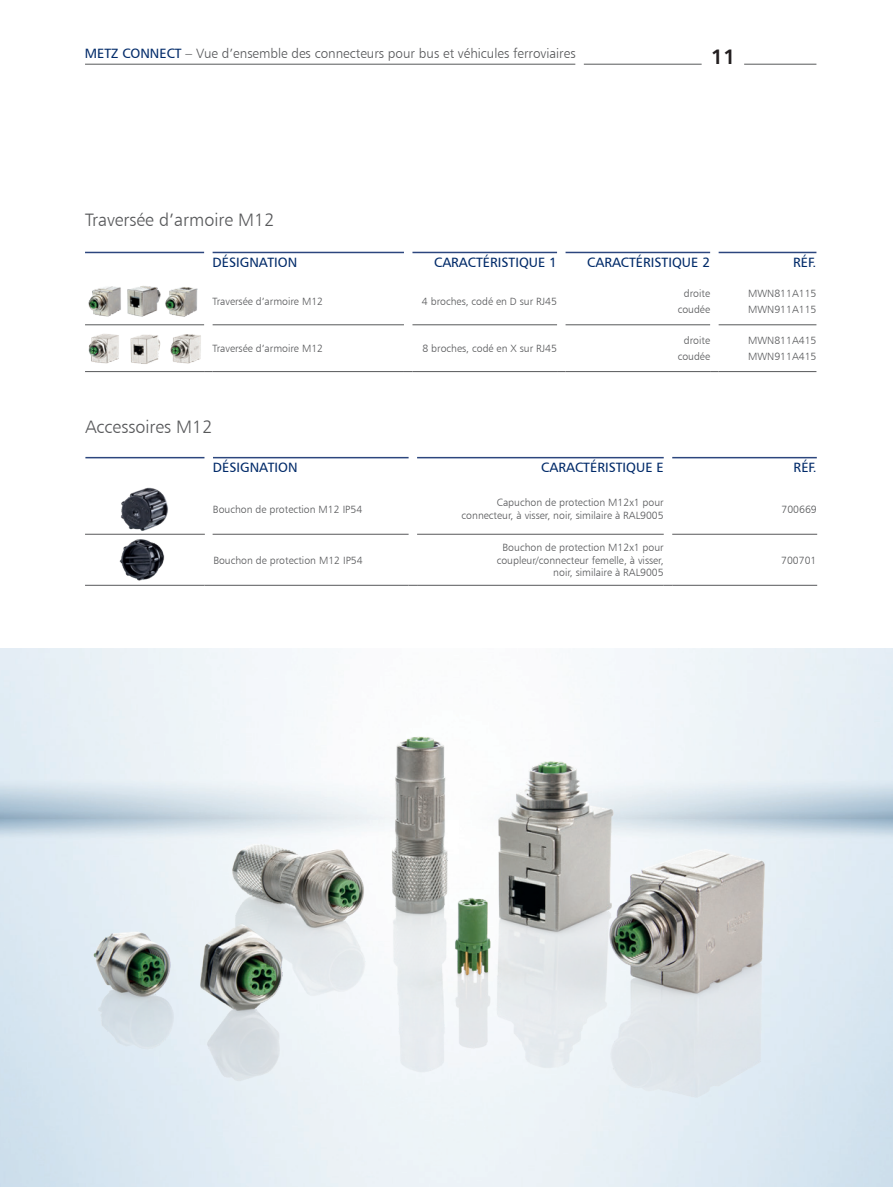
<style>
.page{position:relative;width:893px;height:1187px;background:#fff}
.page>*{position:absolute;margin:0;border:0;box-sizing:border-box;transform-origin:0 0}
.t1{font:21px "Humanist 777 BT Bold B";color:#231f20}
.Subheadline_16_pt{font:18px "Humanist 777 BT Light B";color:#57585a}
.t2{font:13.5px "Humanist 777 BT Roman B";color:#002a69}
.t3{font:13.5px "Humanist 777 BT Light B";color:#57585a}
.Fließtext_Tabelle{font:10.5px/12.6px "Humanist 777 BT Light B";color:#57585a;text-align:right}
.Beschreibung_7pt_Kopie{font:10.5px "Humanist 777 BT Light B";color:#57585a}
.Beschreibung_7pt_Lt{font:10.5px "Humanist 777 BT Light B";color:#57585a}
.s1{font-family:"Humanist 777 BT Roman B";color:#002a69}
</style>
<div class="page">
<hr style="left:85px;top:64px;width:490px;height:1px;background:#57585a">
<hr style="left:584px;top:64px;width:118px;height:1px;background:#57585a">
<hr style="left:744px;top:64px;width:72px;height:1px;background:#57585a">
<hr style="left:213px;top:324px;width:191px;height:1px;background:#57585a">
<hr style="left:412px;top:324px;width:145px;height:1px;background:#57585a">
<hr style="left:566px;top:324px;width:144px;height:1px;background:#57585a">
<hr style="left:719px;top:324px;width:97px;height:1px;background:#57585a">
<hr style="left:85px;top:324px;width:119px;height:1px;background:#57585a">
<hr style="left:85px;top:252px;width:119px;height:1px;background:#2c467e">
<hr style="left:213px;top:252px;width:191px;height:1px;background:#2c467e">
<hr style="left:412px;top:252px;width:145px;height:1px;background:#2c467e">
<hr style="left:566px;top:252px;width:144px;height:1px;background:#2c467e">
<hr style="left:719px;top:252px;width:97px;height:1px;background:#2c467e">
<hr style="left:85px;top:371px;width:119px;height:1px;background:#57585a">
<hr style="left:213px;top:371px;width:191px;height:1px;background:#57585a">
<hr style="left:412px;top:371px;width:145px;height:1px;background:#57585a">
<hr style="left:566px;top:371px;width:144px;height:1px;background:#57585a">
<hr style="left:719px;top:371px;width:97px;height:1px;background:#57585a">
<img style="left:88px;top:286px;width:72px;height:31px">
<img style="left:160px;top:287px;width:38px;height:30px">
<img style="left:88px;top:334px;width:73px;height:30px">
<img style="left:170px;top:334px;width:31px;height:30px">
<hr style="left:85px;top:534px;width:120px;height:1px;background:#57585a">
<hr style="left:213px;top:534px;width:196px;height:1px;background:#57585a">
<hr style="left:85px;top:585px;width:119px;height:1px;background:#57585a">
<hr style="left:672px;top:534px;width:145px;height:1px;background:#57585a">
<hr style="left:417px;top:534px;width:247px;height:1px;background:#57585a">
<hr style="left:85px;top:457px;width:119px;height:1px;background:#2c467e">
<hr style="left:213px;top:457px;width:196px;height:1px;background:#2c467e">
<hr style="left:417px;top:457px;width:247px;height:1px;background:#2c467e">
<hr style="left:672px;top:457px;width:145px;height:1px;background:#2c467e">
<hr style="left:213px;top:585px;width:196px;height:1px;background:#57585a">
<hr style="left:417px;top:585px;width:247px;height:1px;background:#57585a">
<hr style="left:672px;top:585px;width:145px;height:1px;background:#57585a">
<img style="left:91px;top:487px;width:107px;height:94px">
<img style="left:64px;top:727px;width:739px;height:414px">
<p class="t3" style="left:85px;top:45px;width:492px"><span class="s1">METZ CONNECT</span> – Vue d’ensemble des connecteurs pour bus et véhicules ferroviaires</p>
<h1 class="t1" style="left:711px;top:43px;width:26px">11</h1>
<p class="Subheadline_16_pt" style="left:85px;top:209px;width:191px">Traversée d’armoire M12</p>
<p class="t2" style="left:213px;top:254px;width:86px">DÉSIGNATION</p>
<p class="t2" style="left:434px;top:254px;width:124px">CARACTÉRISTIQUE 1</p>
<p class="t2" style="left:587px;top:254px;width:124px">CARACTÉRISTIQUE 2</p>
<p class="t2" style="left:793px;top:254px;width:25px">RÉF.</p>
<p class="Fließtext_Tabelle" style="left:213px;top:295px;width:112px">Traversée d’armoire M12</p>
<p class="Fließtext_Tabelle" style="left:422px;top:295px;width:137px">4 broches, codé en D sur RJ45</p>
<p class="Beschreibung_7pt_Lt" style="left:684px;top:287px;width:28px">droite</p>
<p class="Beschreibung_7pt_Lt" style="left:678px;top:303px;width:34px">coudée</p>
<p class="Beschreibung_7pt_Kopie" style="left:748px;top:287px;width:70px">MWN811A115</p>
<p class="Beschreibung_7pt_Kopie" style="left:748px;top:303px;width:70px">MWN911A115</p>
<p class="Fließtext_Tabelle" style="left:213px;top:342px;width:112px">Traversée d’armoire M12</p>
<p class="Fließtext_Tabelle" style="left:422px;top:342px;width:136px">8 broches, codé en X sur RJ45</p>
<p class="Subheadline_16_pt" style="left:85px;top:416px;width:129px">Accessoires M12</p>
<p class="Beschreibung_7pt_Lt" style="left:684px;top:334px;width:28px">droite</p>
<p class="Beschreibung_7pt_Lt" style="left:678px;top:350px;width:34px">coudée</p>
<p class="Beschreibung_7pt_Kopie" style="left:748px;top:334px;width:70px">MWN811A415</p>
<p class="Beschreibung_7pt_Kopie" style="left:748px;top:350px;width:70px">MWN911A415</p>
<p class="t2" style="left:213px;top:459px;width:86px">DÉSIGNATION</p>
<p class="t2" style="left:541px;top:459px;width:124px">CARACTÉRISTIQUE E</p>
<p class="t2" style="left:794px;top:459px;width:25px">RÉF.</p>
<p class="Fließtext_Tabelle" style="left:213px;top:502px;width:151px">Bouchon de protection M12 IP54</p>
<p class="Fließtext_Tabelle" style="left:462px;top:496px;width:204px">Capuchon de protection M12x1 pour connecteur, à visser, noir, similaire à RAL9005</p>
<p class="Beschreibung_7pt_Kopie" style="left:781px;top:502px;width:37px">700669</p>
<p class="Fließtext_Tabelle" style="left:213px;top:553px;width:151px">Bouchon de protection M12 IP54</p>
<p class="Fließtext_Tabelle" style="left:497px;top:541px;width:168px">Bouchon de protection M12x1 pour coupleur/connecteur femelle, à visser, noir, similaire à RAL9005</p>
<p class="Beschreibung_7pt_Kopie" style="left:781px;top:553px;width:37px">700701</p>
</div>
